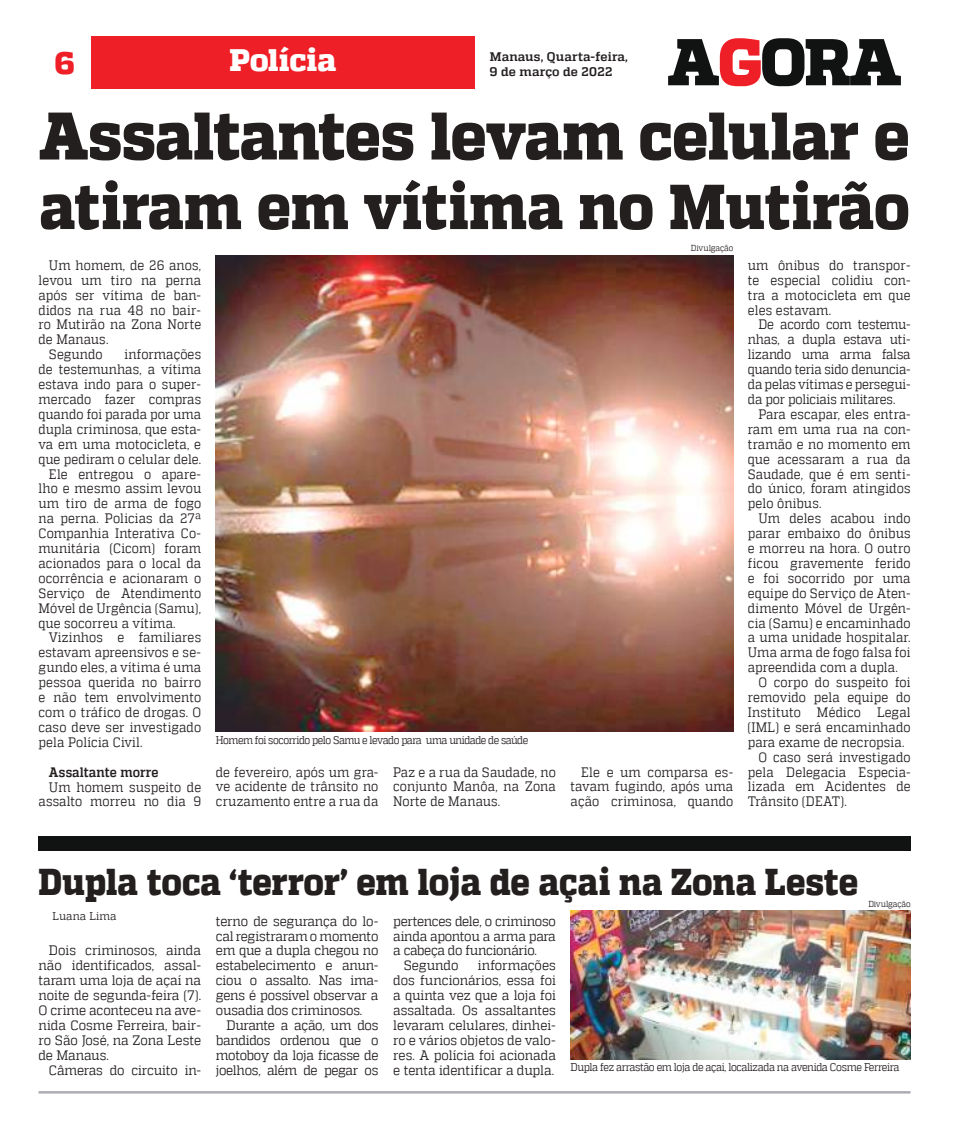
<style>
.page{position:relative;width:957px;height:1134px;background:#fff}
.page>*{position:absolute;margin:0;border:0;box-sizing:border-box;transform-origin:0 0}
.t1{font:800 67px "MW Quadon";letter-spacing:-.015em;color:#241f1f;scale:.92 1}
.t2{font:800 63.38px "MW Quadon";letter-spacing:-.005em;color:#241f1f;scale:.92 1}
.t3{font:800 37.25px "MW Quadon";letter-spacing:-.005em;color:#241f1f;scale:.89 1}
.t4{font:800 31px "MW Quadon";color:#fff}
.t5{font:800 31px "MW Quadon";color:#ef1f27}
.t6{font:13.62px/14.9px "MW Quadon";letter-spacing:.01em;color:#241f1f;text-align:justify;scale:.89 1}
.t7{font:13.62px/14.9px "MW Quadon";letter-spacing:.01em;color:#241f1f;text-align:justify;scale:.92 1}
.t8{font:13.62px "MW Quadon";letter-spacing:-.025em;color:#241f1f;scale:.92 1}
.t9{font:13.62px "MW Quadon";letter-spacing:-.02em;color:#241f1f;scale:.92 1}
.t10{font:13.62px "MW Quadon";letter-spacing:-.01em;color:#241f1f;scale:.92 1}
.t11{font:700 13.62px "MW Quadon";color:#241f1f;scale:.89 1}
.t12{font:700 12.38px/14.9px "MW Quadon";letter-spacing:.01em;color:#241f1f}
.t13{font:11.12px "MW Quadon";letter-spacing:-.04em;color:#241f1f;scale:.89 1}
.t14{font:11.12px "MW Quadon";letter-spacing:-.04em;color:#241f1f;scale:.88 1}
.t15{font:11.12px "MW Quadon";letter-spacing:.01em;color:#241f1f;scale:.94 1}
.t16{font:8.75px "MW Quadon";letter-spacing:-.015em;color:#241f1f;scale:.89 1}
</style>
<div class="page">
<div style="left:91px;top:36px;width:383px;height:53px;background:#ef1f27"></div>
<svg style="left:668px;top:38px;width:233px;height:48px"></svg>
<hr style="left:39px;top:1091px;width:871px;height:2px;background:#adacb2">
<div style="left:38px;top:836px;width:872px;height:15px;background:#111212"></div>
<img style="left:216px;top:256px;width:517px;height:476px">
<img style="left:570px;top:911px;width:340px;height:149px">
<h3 class="t5" style="left:55px;top:45px;width:21px">6</h3>
<h3 class="t4" style="left:229px;top:42px;width:109px">Polícia</h3>
<p class="t12" style="left:490px;top:49px;width:139px">Manaus, Quarta-feira,<br>9 de março de 2022</p>
<h1 class="t1" style="left:39px;top:97px;width:948px">Assaltantes levam celular e</h1>
<h2 class="t2" style="left:39px;top:170px;width:948px">atiram em vítima no Mutirão</h2>
<p class="t6" style="left:49px;top:258px;width:173px">Um homem, de 26 anos,</p>
<p class="t6" style="left:38px;top:272px;width:184px">levou um tiro na perna</p>
<p class="t6" style="left:38px;top:287px;width:184px">após ser vítima de ban-</p>
<p class="t6" style="left:38px;top:302px;width:184px">didos na rua 48 no bair-</p>
<p class="t6" style="left:38px;top:317px;width:184px">ro Mutirão na Zona Norte</p>
<p class="t6" style="left:38px;top:332px;width:80px">de Manaus.</p>
<p class="t6" style="left:49px;top:347px;width:62px">Segundo</p>
<p class="t6" style="left:125px;top:347px;width:88px">informações</p>
<p class="t6" style="left:38px;top:362px;width:184px">de testemunhas, a vítima</p>
<p class="t6" style="left:38px;top:377px;width:184px">estava indo para o super-</p>
<p class="t6" style="left:38px;top:392px;width:184px">mercado fazer compras</p>
<p class="t6" style="left:38px;top:407px;width:184px">quando foi parada por uma</p>
<p class="t6" style="left:38px;top:421px;width:184px">dupla criminosa, que esta-</p>
<p class="t6" style="left:38px;top:436px;width:184px">va em uma motocicleta, e</p>
<p class="t6" style="left:38px;top:451px;width:184px">que pediram o celular dele.</p>
<p class="t6" style="left:49px;top:466px;width:172px">Ele entregou o apare-</p>
<p class="t6" style="left:38px;top:481px;width:184px">lho e mesmo assim levou</p>
<p class="t6" style="left:38px;top:496px;width:184px">um tiro de arma de fogo</p>
<p class="t6" style="left:38px;top:511px;width:184px">na perna. Policias da 27ª</p>
<p class="t6" style="left:38px;top:526px;width:184px">Companhia Interativa Co-</p>
<p class="t6" style="left:38px;top:541px;width:184px">munitária (Cicom) foram</p>
<p class="t6" style="left:38px;top:556px;width:184px">acionados para o local da</p>
<p class="t6" style="left:38px;top:571px;width:184px">ocorrência e acionaram o</p>
<p class="t6" style="left:38px;top:585px;width:184px">Serviço de Atendimento</p>
<p class="t6" style="left:38px;top:600px;width:184px">Móvel de Urgência (Samu),</p>
<p class="t6" style="left:38px;top:615px;width:156px">que socorreu a vítima.</p>
<p class="t6" style="left:49px;top:630px;width:172px">Vizinhos e familiares</p>
<p class="t6" style="left:38px;top:645px;width:184px">estavam apreensivos e se-</p>
<p class="t6" style="left:38px;top:660px;width:184px">gundo eles, a vítima é uma</p>
<p class="t6" style="left:38px;top:675px;width:184px">pessoa querida no bairro</p>
<p class="t6" style="left:38px;top:690px;width:184px">e não tem envolvimento</p>
<p class="t6" style="left:38px;top:705px;width:184px">com o tráfico de drogas. O</p>
<p class="t6" style="left:38px;top:720px;width:184px">caso deve ser investigado</p>
<p class="t6" style="left:38px;top:734px;width:118px">pela Polícia Civil.</p>
<p class="t11" style="left:49px;top:764px;width:124px">Assaltante morre</p>
<p class="t6" style="left:38px;top:779px;width:184px;text-align:right">Um homem suspeito de assalto morreu no dia 9</p>
<p class="t16" style="left:691px;top:243px;width:49px">Divulgação</p>
<p class="t14" style="left:216px;top:733px;width:356px">Homem foi socorrido pelo Samu e levado para uma unidade de saúde</p>
<p class="t6" style="left:216px;top:764px;width:184px">de fevereiro, após um gra&shy;ve acidente de trânsito no cruzamento entre a rua da</p>
<p class="t6" style="left:393px;top:764px;width:184px">Paz e a rua da Saudade, no conjunto Manôa, na Zona Norte de Manaus.</p>
<p class="t6" style="left:570px;top:764px;width:184px;text-indent:10px">Ele e um comparsa es&shy;tavam fugindo, após uma ação criminosa, quando</p>
<p class="t6" style="left:748px;top:258px;width:184px">um ônibus do transpor&shy;te especial colidiu con&shy;tra a motocicleta em que eles estavam.</p>
<p class="t6" style="left:748px;top:317px;width:184px;text-indent:10px">De acordo com testemu&shy;nhas, a dupla estava uti&shy;lizando uma arma falsa quando teria sido denuncia&shy;da pelas vítimas e persegui&shy;da por policiais militares.</p>
<p class="t6" style="left:748px;top:407px;width:184px;text-indent:10px">Para escapar, eles entra&shy;ram em uma rua na con&shy;tramão e no momento em que acessaram a rua da Saudade, que é em senti&shy;do único, foram atingidos pelo ônibus.</p>
<p class="t6" style="left:758px;top:511px;width:173px">Um deles acabou indo</p>
<p class="t6" style="left:748px;top:526px;width:184px">parar embaixo do ônibus</p>
<p class="t6" style="left:748px;top:541px;width:184px">e morreu na hora. O outro</p>
<p class="t6" style="left:748px;top:556px;width:184px">ficou gravemente ferido</p>
<p class="t6" style="left:748px;top:571px;width:184px">e foi socorrido por uma</p>
<p class="t6" style="left:748px;top:585px;width:184px">equipe do Serviço de Aten-</p>
<p class="t6" style="left:748px;top:600px;width:184px">dimento Móvel de Urgên-</p>
<p class="t6" style="left:748px;top:615px;width:184px">cia (Samu) e encaminhado</p>
<p class="t6" style="left:748px;top:630px;width:184px">a uma unidade hospitalar.</p>
<p class="t6" style="left:748px;top:645px;width:184px">Uma arma de fogo falsa foi</p>
<p class="t6" style="left:748px;top:660px;width:170px">apreendida com a dupla.</p>
<p class="t6" style="left:758px;top:675px;width:172px">O corpo do suspeito foi</p>
<p class="t6" style="left:748px;top:690px;width:184px">removido pela equipe do</p>
<p class="t6" style="left:748px;top:705px;width:184px">Instituto Médico Legal</p>
<p class="t6" style="left:748px;top:720px;width:184px">(IML) e será encaminhado</p>
<p class="t6" style="left:748px;top:734px;width:177px">para exame de necropsia.</p>
<p class="t6" style="left:758px;top:749px;width:173px">O caso será investigado</p>
<p class="t6" style="left:748px;top:764px;width:184px">pela Delegacia Especia-</p>
<p class="t6" style="left:748px;top:779px;width:184px">lizada em Acidentes de</p>
<p class="t6" style="left:748px;top:794px;width:113px">Trânsito (DEAT).</p>
<h3 class="t3" style="left:38px;top:860px;width:922px">Dupla toca ‘terror’ em loja de açai na Zona Leste</h3>
<p class="t16" style="left:868px;top:899px;width:49px">Divulgação</p>
<p class="t15" style="left:52px;top:909px;width:70px">Luana Lima</p>
<p class="t7" style="left:38px;top:943px;width:178px;text-indent:10px">Dois criminosos, ainda não identificados, assal&shy;taram uma loja de açaí na noite de segunda-feira (7).<br>O crime aconteceu na ave&shy;nida Cosme Ferreira, bair&shy;ro São José, na Zona Leste de Manaus.</p>
<p class="t10" style="left:49px;top:1062px;width:167px">Câmeras do circuito in-</p>
<p class="t7" style="left:216px;top:913px;width:178px">terno de segurança do lo&shy;cal registraram o momento em que a dupla chegou no estabelecimento e anun&shy;ciou o assalto. Nas ima&shy;gens é possível observar a ousadia dos criminosos.</p>
<p class="t7" style="left:216px;top:1018px;width:178px;text-indent:10px">Durante a ação, um dos bandidos ordenou que o motoboy da loja ficasse de joelhos, além de pegar os</p>
<p class="t9" style="left:393px;top:913px;width:178px">pertences dele, o criminoso</p>
<p class="t8" style="left:393px;top:928px;width:178px">ainda apontou a arma para</p>
<p class="t8" style="left:393px;top:943px;width:158px">a cabeça do funcionário.</p>
<p class="t7" style="left:404px;top:958px;width:61px">Segundo</p>
<p class="t7" style="left:393px;top:958px;width:178px;text-indent:85px">informações dos funcionários, essa foi a quinta vez que a loja foi assaltada. Os assaltantes levaram celulares, dinhei&shy;ro e vários objetos de valo&shy;res. A polícia foi acionada e tenta identificar a dupla.</p>
<p class="t13" style="left:570px;top:1061px;width:371px">Dupla fez arrastão em loja de açai, localizada na avenida Cosme Ferreira</p>
</div>
